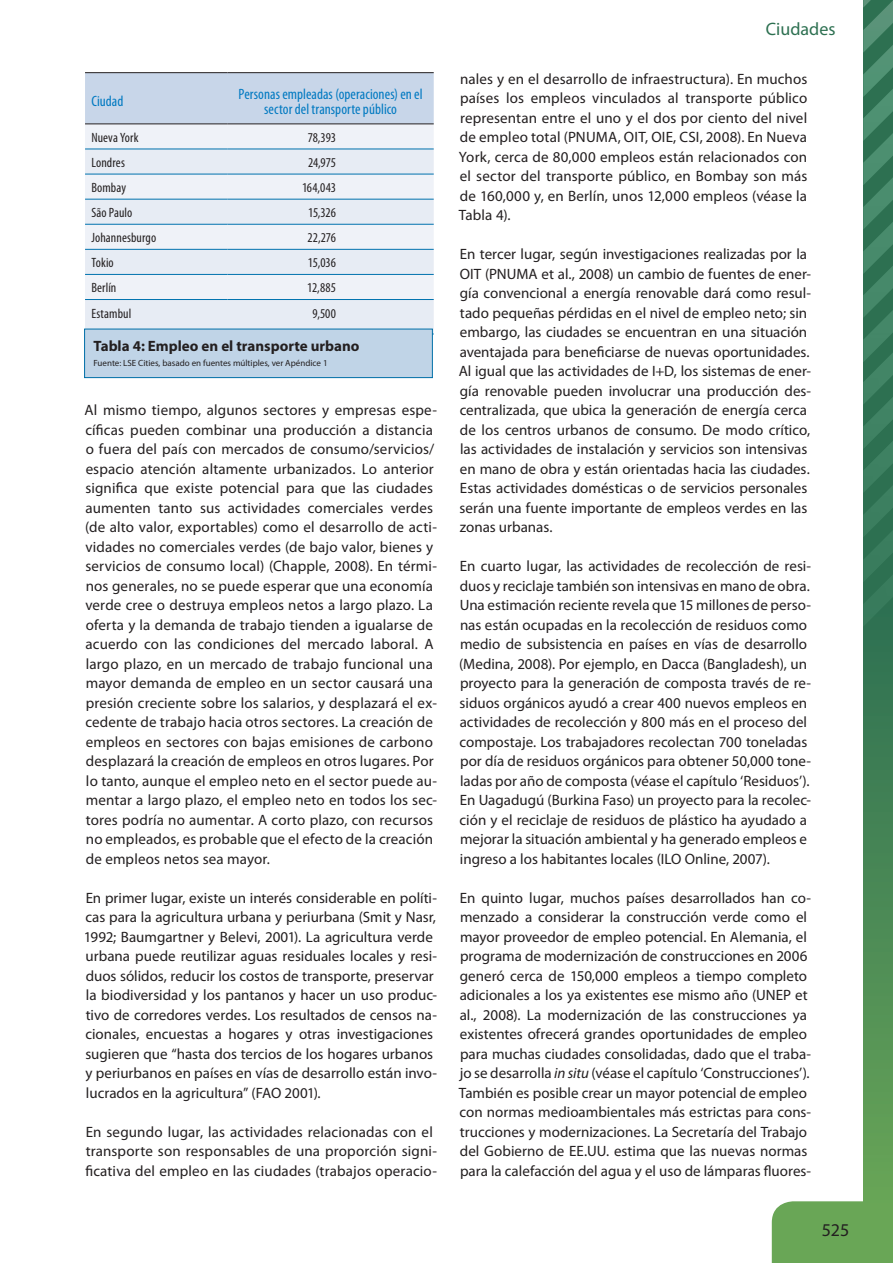
<style>
.page{position:relative;width:893px;height:1263px;background:#fff}
.page>*{position:absolute;margin:0;border:0;box-sizing:border-box;transform-origin:0 0}
.t1{font:18px "Myriad Pro";color:#2d7051}
.t2{font:18px "Myriad Pro";color:#231f20}
.t3{font:15px/19.5px "Myriad Pro";color:#231f20}
.t4{font:condensed 15px/15px "Myriad Pro";letter-spacing:.005em;color:#0079c1;text-align:center}
.t5{font:700 15px "Myriad Pro";color:#231f20}
.t6{font:condensed 13.5px "Myriad Pro";letter-spacing:.005em;color:#231f20}
.t7{font:9px "Myriad Pro";color:#231f20}
.s1{font-style:italic}
</style>
<div class="page">
<div style="left:85px;top:73px;width:349px;height:51px;background:#c8d6e9"></div>
<div style="left:85px;top:125px;width:349px;height:24px;background:#eff2f8"></div>
<div style="left:85px;top:150px;width:349px;height:184px;background:#e7ecf4"></div>
<hr style="left:85px;top:149px;width:142px;height:1px;background:#0072ae">
<hr style="left:227px;top:149px;width:207px;height:1px;background:#0072ae">
<hr style="left:85px;top:174px;width:142px;height:1px;background:#0072ae">
<hr style="left:227px;top:174px;width:207px;height:1px;background:#0072ae">
<hr style="left:85px;top:199px;width:142px;height:1px;background:#0072ae">
<hr style="left:227px;top:199px;width:207px;height:1px;background:#0072ae">
<hr style="left:85px;top:224px;width:142px;height:1px;background:#0072ae">
<hr style="left:227px;top:224px;width:207px;height:1px;background:#0072ae">
<hr style="left:85px;top:249px;width:142px;height:1px;background:#0072ae">
<hr style="left:227px;top:249px;width:207px;height:1px;background:#0072ae">
<hr style="left:85px;top:274px;width:142px;height:1px;background:#0072ae">
<hr style="left:227px;top:274px;width:207px;height:1px;background:#0072ae">
<hr style="left:85px;top:299px;width:142px;height:1px;background:#0072ae">
<hr style="left:227px;top:299px;width:207px;height:1px;background:#0072ae">
<hr style="left:227px;top:334px;width:207px;height:1px;background:#0072ae">
<hr style="left:85px;top:72px;width:142px;height:1px;background:#231f20">
<hr style="left:227px;top:72px;width:207px;height:1px;background:#231f20">
<hr style="left:85px;top:124px;width:142px;height:1px;background:#231f20">
<hr style="left:227px;top:124px;width:207px;height:1px;background:#231f20">
<div style="left:85px;top:329px;width:347px;height:49px;background:#c0d4e7"></div>
<div style="left:84px;top:329px;width:349px;height:49px;border:1px solid #006fa8"></div>
<div style="left:772px;top:1201px;width:91px;height:62px;background:#69a656"></div>
<svg style="left:863px;top:627px;width:30px;height:636px;background:#4e8d55"></svg>
<svg style="left:863px;top:0;width:30px;height:627px;background:#397b5c"></svg>
<p class="t4" style="left:91px;top:93px;width:33px">Ciudad</p>
<p class="t4" style="left:239px;top:86px;width:186px">Personas empleadas (operaciones) en el sector del transporte público</p>
<p class="t6" style="left:91px;top:129px;width:49px">Nueva York</p>
<p class="t6" style="left:308px;top:129px;width:30px">78,393</p>
<p class="t6" style="left:91px;top:154px;width:35px">Londres</p>
<p class="t6" style="left:308px;top:154px;width:29px">24,975</p>
<p class="t6" style="left:91px;top:179px;width:36px">Bombay</p>
<p class="t6" style="left:302px;top:179px;width:35px">164,043</p>
<p class="t6" style="left:91px;top:204px;width:43px">São Paulo</p>
<p class="t6" style="left:308px;top:204px;width:29px">15,326</p>
<p class="t6" style="left:91px;top:229px;width:66px">Johannesburgo</p>
<p class="t6" style="left:307px;top:229px;width:30px">22,276</p>
<p class="t6" style="left:91px;top:254px;width:24px">Tokio</p>
<p class="t6" style="left:308px;top:254px;width:29px">15,036</p>
<p class="t6" style="left:91px;top:279px;width:26px">Berlín</p>
<p class="t6" style="left:307px;top:279px;width:30px">12,885</p>
<p class="t6" style="left:91px;top:305px;width:41px">Estambul</p>
<p class="t6" style="left:313px;top:305px;width:25px">9,500</p>
<p class="t5" style="left:94px;top:337px;width:267px">Tabla 4: Empleo en el transporte urbano</p>
<p class="t7" style="left:94px;top:358px;width:236px">Fuente: LSE Cities, basado en fuentes múltiples, ver Apéndice 1</p>
<p class="t3" style="left:85px;top:400px;width:354px">Al mismo tiempo, algunos sectores y empresas espe&shy;cíficas pueden combinar una producción a distancia o fuera del país con mercados de consumo/servicios/ espacio atención altamente urbanizados. Lo anterior significa que existe potencial para que las ciudades aumenten tanto sus actividades comerciales verdes (de alto valor, exportables) como el desarrollo de acti&shy;vidades no comerciales verdes (de bajo valor, bienes y servicios de consumo local) (Chapple, 2008). En térmi&shy;nos generales, no se puede esperar que una economía verde cree o destruya empleos netos a largo plazo. La oferta y la demanda de trabajo tienden a igualarse de acuerdo con las condiciones del mercado laboral. A largo plazo, en un mercado de trabajo funcional una mayor demanda de empleo en un sector causará una presión creciente sobre los salarios, y desplazará el ex&shy;cedente de trabajo hacia otros sectores. La creación de empleos en sectores con bajas emisiones de carbono desplazará la creación de empleos en otros lugares. Por lo tanto, aunque el empleo neto en el sector puede au&shy;mentar a largo plazo, el empleo neto en todos los sec&shy;tores podría no aumentar. A corto plazo, con recursos no empleados, es probable que el efecto de la creación de empleos netos sea mayor.</p>
<p class="t3" style="left:84px;top:888px;width:355px">En primer lugar, existe un interés considerable en políti&shy;cas para la agricultura urbana y periurbana (Smit y Nasr, 1992; Baumgartner y Belevi, 2001). La agricultura verde urbana puede reutilizar aguas residuales locales y resi&shy;duos sólidos, reducir los costos de transporte, preservar la biodiversidad y los pantanos y hacer un uso produc&shy;tivo de corredores verdes. Los resultados de censos na&shy;cionales, encuestas a hogares y otras investigaciones sugieren que “hasta dos tercios de los hogares urbanos y periurbanos en países en vías de desarrollo están invo&shy;lucrados en la agricultura” (FAO 2001).</p>
<p class="t3" style="left:85px;top:1122px;width:353px">En segundo lugar, las actividades relacionadas con el transporte son responsables de una proporción signi&shy;ficativa del empleo en las ciudades (trabajos operacio-</p>
<p class="t1" style="left:766px;top:18px;width:71px">Ciudades</p>
<p class="t3" style="left:459px;top:69px;width:350px;text-align:justify">nales y en el desarrollo de infraestructura). En muchos países los empleos vinculados al transporte público representan entre el uno y el dos por ciento del nivel de empleo total (PNUMA, OIT, OIE, CSI, 2008). En Nueva York, cerca de 80,000 empleos están relacionados con el sector del transporte público, en Bombay son más de 160,000 y, en Berlín, unos 12,000 empleos (véase la Tabla 4).</p>
<p class="t3" style="left:459px;top:244px;width:354px">En tercer lugar, según investigaciones realizadas por la OIT (PNUMA et al., 2008) un cambio de fuentes de ener&shy;gía convencional a energía renovable dará como resul&shy;tado pequeñas pérdidas en el nivel de empleo neto; sin embargo, las ciudades se encuentran en una situación aventajada para beneficiarse de nuevas oportunidades.<br>Al igual que las actividades de I+D, los sistemas de ener&shy;gía renovable pueden involucrar una producción des&shy;centralizada, que ubica la generación de energía cerca de los centros urbanos de consumo. De modo crítico, las actividades de instalación y servicios son intensivas en mano de obra y están orientadas hacia las ciudades.<br>Estas actividades domésticas o de servicios personales serán una fuente importante de empleos verdes en las zonas urbanas.</p>
<p class="t3" style="left:459px;top:556px;width:353px">En cuarto lugar, las actividades de recolección de resi&shy;duos y reciclaje también son intensivas en mano de obra.<br>Una estimación reciente revela que 15 millones de perso&shy;nas están ocupadas en la recolección de residuos como medio de subsistencia en países en vías de desarrollo (Medina, 2008). Por ejemplo, en Dacca (Bangladesh), un proyecto para la generación de composta través de re&shy;siduos orgánicos ayudó a crear 400 nuevos empleos en actividades de recolección y 800 más en el proceso del compostaje. Los trabajadores recolectan 700 toneladas por día de residuos orgánicos para obtener 50,000 tone&shy;ladas por año de composta (véase el capítulo ‘Residuos’).<br>En Uagadugú (Burkina Faso) un proyecto para la recolec&shy;ción y el reciclaje de residuos de plástico ha ayudado a mejorar la situación ambiental y ha generado empleos e ingreso a los habitantes locales (ILO Online, 2007).</p>
<p class="t3" style="left:459px;top:888px;width:354px">En quinto lugar, muchos países desarrollados han co&shy;menzado a considerar la construcción verde como el mayor proveedor de empleo potencial. En Alemania, el programa de modernización de construcciones en 2006 generó cerca de 150,000 empleos a tiempo completo adicionales a los ya existentes ese mismo año (UNEP et al., 2008). La modernización de las construcciones ya existentes ofrecerá grandes oportunidades de empleo para muchas ciudades consolidadas, dado que el traba&shy;jo se desarrolla <span class="s1">in situ</span> (véase el capítulo ‘Construcciones’).<br>También es posible crear un mayor potencial de empleo con normas medioambientales más estrictas para cons&shy;trucciones y modernizaciones. La Secretaría del Trabajo del Gobierno de EE.UU. estima que las nuevas normas para la calefacción del agua y el uso de lámparas fluores-</p>
<p class="t2" style="left:822px;top:1219px;width:29px">525</p>
</div>
